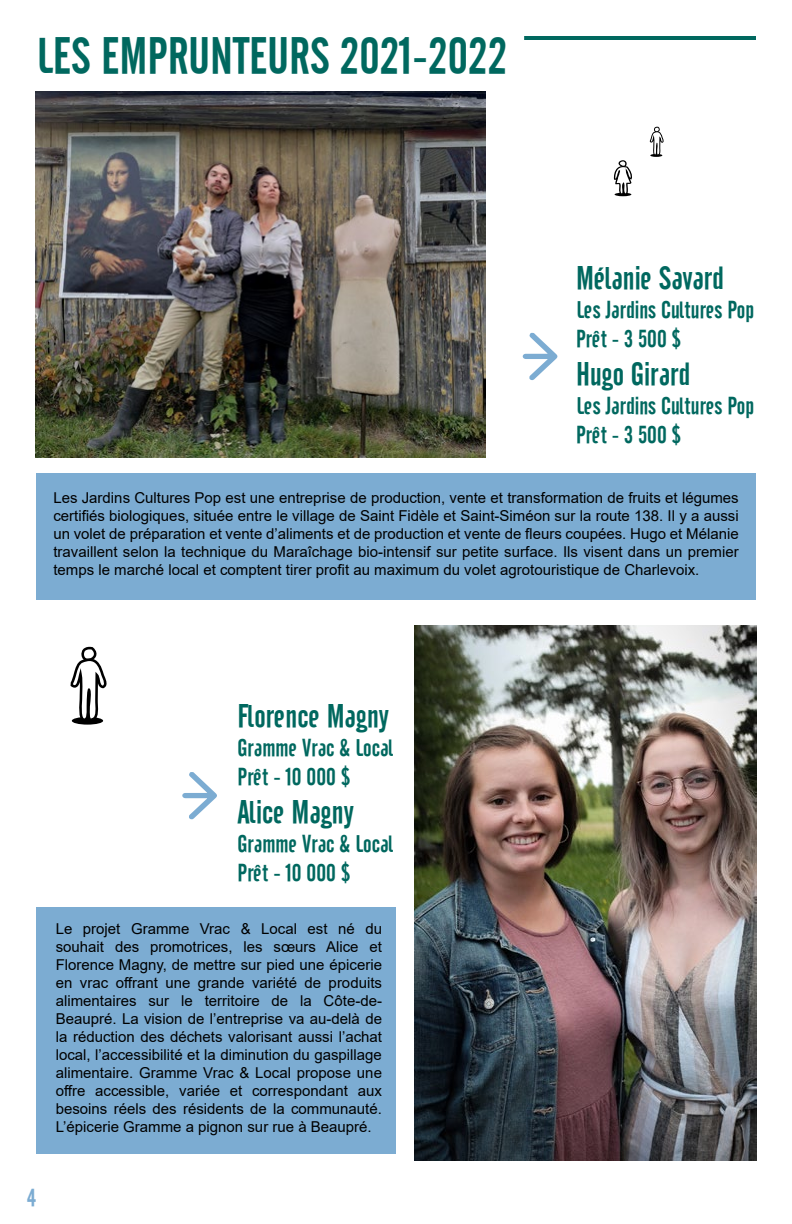
<style>
.page{position:relative;width:792px;height:1224px;background:#fff}
.page>*{position:absolute;margin:0;border:0;box-sizing:border-box;transform-origin:0 0}
.t1{font:50px "Cafeta";color:#00685f}
.t2{font:32px "Cafeta";color:#00685f}
.t3{font:24px/28.8px "Cafeta";color:#00685f}
.t4{font:24px "Cafeta";color:#7cacd2}
.t5{font:15px/18px "Arial";color:#000;text-align:justify}
</style>
<div class="page">
<img style="left:414px;top:626px;width:343px;height:534px">
<hr style="left:615px;top:193px;width:16px;height:3px;background:#000;border-radius:50%">
<svg style="left:614px;top:160px;width:18px;height:35px"></svg>
<svg style="left:650px;top:127px;width:14px;height:30px"></svg>
<div style="left:72px;top:717px;width:31px;height:8px;background:#000;border-radius:50%"></div>
<svg style="left:71px;top:647px;width:36px;height:74px"></svg>
<img style="left:36px;top:92px;width:449px;height:366px">
<div style="left:36px;top:908px;width:360px;height:246px;background:#7cacd2"></div>
<div style="left:36px;top:474px;width:720px;height:126px;background:#7cacd2"></div>
<svg style="left:182px;top:772px;width:35px;height:48px"></svg>
<svg style="left:523px;top:333px;width:35px;height:47px"></svg>
<hr style="left:524px;top:36px;width:232px;height:4px;background:#00685f">
<h1 class="t1" style="left:36px;top:27px;width:473px">les emprunteurs 2021-2022</h1>
<h2 class="t2" style="left:576px;top:260px;width:149px">Mélanie Savard</h2>
<h3 class="t3" style="left:576px;top:296px;width:179px">Les Jardins Cultures Pop<br>Prêt - 3 500 $</h3>
<h2 class="t2" style="left:576px;top:356px;width:115px">Hugo Girard</h2>
<h3 class="t3" style="left:576px;top:392px;width:179px">Les Jardins Cultures Pop<br>Prêt - 3 500 $</h3>
<p class="t5" style="left:53px;top:489px;width:687px">Les Jardins Cultures Pop est une entreprise de production, vente et transformation de fruits et légumes certifiés biologiques, située entre le village de Saint Fidèle et Saint-Siméon sur la route 138. Il y a aussi un volet de préparation et vente d’aliments et de production et vente de fleurs coupées. Hugo et Mélanie travaillent selon la technique du Maraîchage bio-intensif sur petite surface. Ils visent dans un premier temps le marché local et comptent tirer profit au maximum du volet agrotouristique de Charlevoix.</p>
<h2 class="t2" style="left:238px;top:698px;width:153px">Florence Magny</h2>
<h3 class="t3" style="left:238px;top:734px;width:157px">Gramme Vrac &amp; Local<br>Prêt - 10 000 $</h3>
<h2 class="t2" style="left:238px;top:794px;width:118px">Alice Magny</h2>
<h3 class="t3" style="left:238px;top:830px;width:157px">Gramme Vrac &amp; Local<br>Prêt - 10 000 $</h3>
<p class="t5" style="left:56px;top:920px;width:328px">Le projet Gramme Vrac &amp; Local est né du souhait des promotrices, les sœurs Alice et Florence Magny, de mettre sur pied une épicerie en vrac offrant une grande variété de produits alimentaires sur le territoire de la Côte-de-Beaupré. La vision de l’entreprise va au-delà de la réduction des déchets valorisant aussi l’achat local, l’accessibilité et la diminution du gaspillage alimentaire. Gramme Vrac &amp; Local propose une offre accessible, variée et correspondant aux besoins réels des résidents de la communauté.<br>L’épicerie Gramme a pignon sur rue à Beaupré.</p>
<h3 class="t4" style="left:27px;top:1184px;width:11px">4</h3>
</div>
